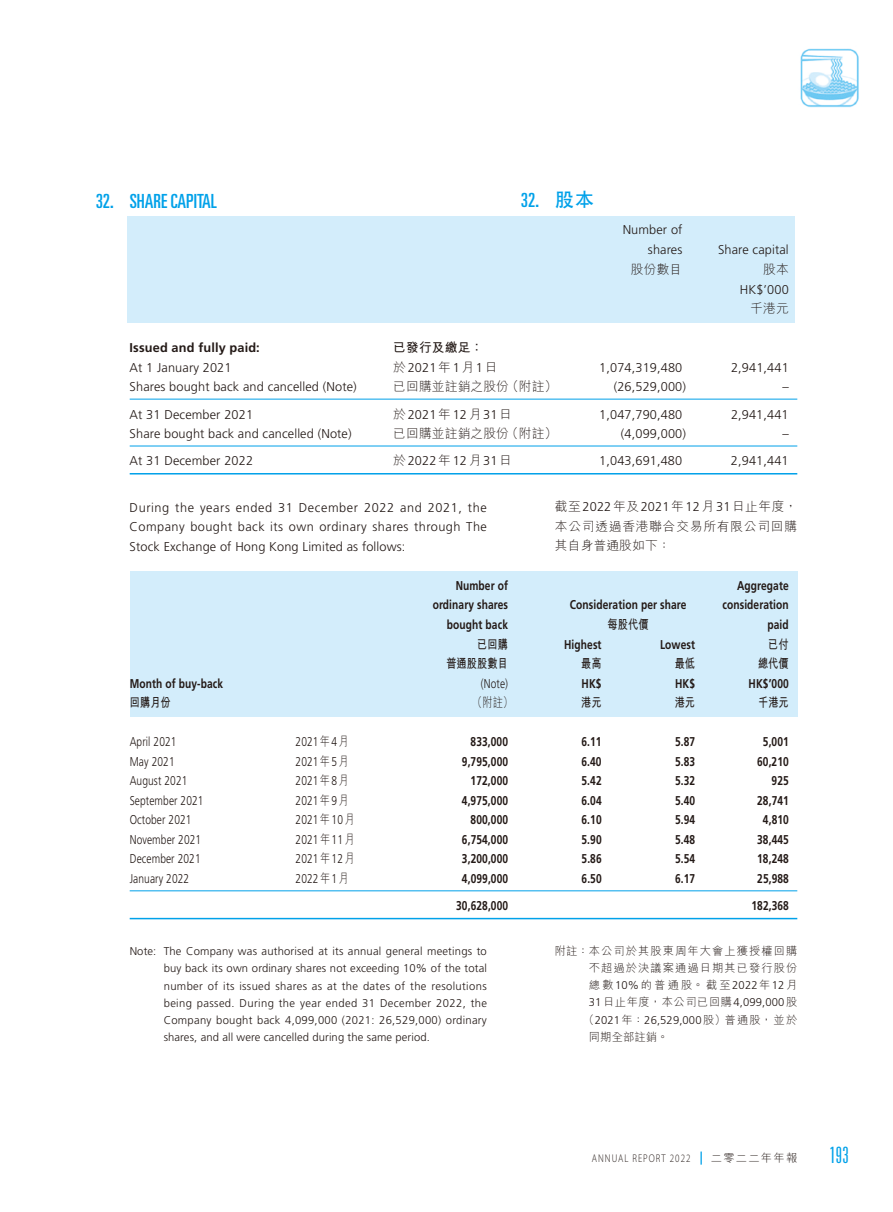
<style>
.page{position:relative;width:893px;height:1212px;background:#fff}
.page>*{position:absolute;margin:0;border:0;box-sizing:border-box;transform-origin:0 0}
.t1{font:300 ultra-condensed 22.5px "Univers LT Std";color:#00a1e9}
.t2{font:ultra-condensed 19.5px "Univers LT Std";color:#00a1e9}
.t3{font:300 12.75px/19.5px "Frutiger LT Std";letter-spacing:.01em;color:#231916;text-align:right}
.t4{font:700 12.75px "Frutiger LT Std";letter-spacing:.01em;color:#231916;scale:.8 1}
.t5{font:300 12.75px "Frutiger LT Std";letter-spacing:.01em;color:#231916;scale:.8 1}
.t6{font:300 12.75px "M Hei HK";letter-spacing:.01em;color:#231916}
.t7{font:700 12.75px "M Hei HK";letter-spacing:.01em;color:#231916;scale:.8 1}
.t8{font:300 12.75px/19.5px "M Hei HK";letter-spacing:.06em;color:#231916}
.t9{font:700 12.75px "Frutiger LT Std";letter-spacing:.01em;color:#231916}
.t10{font:700 12.75px "M Hei HK";letter-spacing:.01em;color:#231916}
.t11{font:300 12.75px "M Hei HK";letter-spacing:.01em;color:#231916;scale:.8 1}
.t12{font:300 11.25px/17.2px "Frutiger LT Std";letter-spacing:.01em;color:#231916;text-align:justify}
.t13{font:300 11.25px/17.2px "M Hei HK";letter-spacing:.095em;color:#231916;text-align:justify}
.t14{font:300 11.25px "Myriad Pro";letter-spacing:.115em;color:#231916;scale:.8 1}
.t15{font:300 11.25px "M Hei HK";letter-spacing:.115em;color:#231916}
.s1{font-family:"C Hei 2 HK";font-weight:700;font-stretch:normal}
.s2{font-family:"M Hei HK"}
.s3{font-family:"Frutiger LT Std"}
</style>
<div class="page">
<svg style="left:700px;top:1151px;width:2px;height:13px"></svg>
<div style="left:130px;top:571px;width:667px;height:146px;background:#d3edfb"></div>
<div style="left:127px;top:216px;width:667px;height:107px;background:#d3edfb"></div>
<hr style="left:130px;top:399px;width:667px;height:1px;background:#00a1e9">
<hr style="left:130px;top:446px;width:667px;height:1px;background:#00a1e9">
<hr style="left:130px;top:473px;width:667px;height:1px;background:#00a1e9">
<hr style="left:130px;top:890px;width:667px;height:1px;background:#00a1e9">
<hr style="left:130px;top:918px;width:667px;height:1px;background:#00a1e9">
<img style="left:800px;top:48px;width:59px;height:60px">
<h2 class="t2" style="left:96px;top:190px;width:123px">32. SHARE CAPITAL</h2>
<h2 class="t2" style="left:521px;top:189px;width:75px">32. <span class="s1">股本</span></h2>
<p class="t3" style="left:623px;top:220px;width:61px">Number of shares</p>
<p class="t3" style="left:718px;top:240px;width:72px">Share capital</p>
<p class="t6" style="left:631px;top:263px;width:53px">股份數目</p>
<p class="t6" style="left:763px;top:263px;width:27px">股本</p>
<p class="t3" style="left:740px;top:280px;width:50px">HK$’000</p>
<p class="t6" style="left:750px;top:302px;width:40px">千港元</p>
<p class="t9" style="left:130px;top:340px;width:132px">Issued and fully paid:</p>
<p class="t10" style="left:393px;top:338px;width:92px">已發行及繳足：</p>
<p class="t3" style="left:130px;top:358px;width:103px">At 1 January 2021</p>
<p class="t3" style="left:393px;top:358px;width:106px"><span class="s2">於</span>2021<span class="s2">年</span>1<span class="s2">月</span>1<span class="s2">日</span></p>
<p class="t3" style="left:599px;top:358px;width:85px">1,074,319,480</p>
<p class="t3" style="left:731px;top:358px;width:59px">2,941,441</p>
<p class="t3" style="left:130px;top:377px;width:229px">Shares bought back and cancelled (Note)</p>
<p class="t6" style="left:393px;top:380px;width:166px">已回購並註銷之股份（附註）</p>
<p class="t3" style="left:614px;top:377px;width:74px">(26,529,000)</p>
<p class="t3" style="left:782px;top:377px;width:8px">–</p>
<p class="t3" style="left:130px;top:405px;width:125px">At 31 December 2021</p>
<p class="t3" style="left:393px;top:405px;width:120px"><span class="s2">於</span>2021<span class="s2">年</span>12<span class="s2">月</span>31<span class="s2">日</span></p>
<p class="t3" style="left:599px;top:405px;width:85px">1,047,790,480</p>
<p class="t3" style="left:731px;top:405px;width:59px">2,941,441</p>
<p class="t3" style="left:130px;top:424px;width:224px">Share bought back and cancelled (Note)</p>
<p class="t6" style="left:393px;top:427px;width:166px">已回購並註銷之股份（附註）</p>
<p class="t3" style="left:621px;top:424px;width:67px">(4,099,000)</p>
<p class="t3" style="left:782px;top:424px;width:8px">–</p>
<p class="t3" style="left:130px;top:451px;width:125px">At 31 December 2022</p>
<p class="t3" style="left:393px;top:451px;width:120px"><span class="s2">於</span>2022<span class="s2">年</span>12<span class="s2">月</span>31<span class="s2">日</span></p>
<p class="t3" style="left:599px;top:451px;width:85px">1,043,691,480</p>
<p class="t3" style="left:731px;top:451px;width:59px">2,941,441</p>
<p class="t3" style="left:130px;top:498px;width:359px;text-align:justify">During the years ended 31 December 2022 and 2021, the Company bought back its own ordinary shares through The Stock Exchange of Hong Kong Limited as follows:</p>
<p class="t4" style="left:456px;top:578px;width:67px">Number of</p>
<p class="t4" style="left:737px;top:578px;width:66px">Aggregate</p>
<p class="t4" style="left:433px;top:597px;width:96px">ordinary shares</p>
<p class="t4" style="left:570px;top:597px;width:147px">Consideration per share</p>
<p class="t4" style="left:722px;top:597px;width:84px">consideration</p>
<p class="t4" style="left:447px;top:617px;width:78px">bought back</p>
<p class="t7" style="left:608px;top:615px;width:53px">每股代價</p>
<p class="t4" style="left:767px;top:617px;width:28px">paid</p>
<p class="t7" style="left:477px;top:635px;width:40px">已回購</p>
<p class="t4" style="left:564px;top:637px;width:48px">Highest</p>
<p class="t4" style="left:660px;top:637px;width:45px">Lowest</p>
<p class="t7" style="left:768px;top:635px;width:27px">已付</p>
<p class="t7" style="left:446px;top:654px;width:79px">普通股股數目</p>
<p class="t7" style="left:581px;top:654px;width:27px">最高</p>
<p class="t7" style="left:675px;top:654px;width:27px">最低</p>
<p class="t7" style="left:758px;top:654px;width:40px">總代價</p>
<p class="t4" style="left:130px;top:676px;width:118px">Month of buy-back</p>
<p class="t5" style="left:481px;top:676px;width:35px">(Note)</p>
<p class="t4" style="left:582px;top:676px;width:27px">HK$</p>
<p class="t4" style="left:675px;top:676px;width:27px">HK$</p>
<p class="t4" style="left:748px;top:676px;width:52px">HK$’000</p>
<p class="t7" style="left:130px;top:693px;width:53px">回購月份</p>
<p class="t11" style="left:472px;top:696px;width:53px">（附註）</p>
<p class="t7" style="left:581px;top:693px;width:27px">港元</p>
<p class="t7" style="left:675px;top:693px;width:27px">港元</p>
<p class="t7" style="left:758px;top:693px;width:40px">千港元</p>
<p class="t5" style="left:130px;top:735px;width:60px">April 2021</p>
<p class="t5" style="left:296px;top:735px;width:68px">2021<span class="s2">年</span>4<span class="s2">月</span></p>
<p class="t4" style="left:471px;top:734px;width:48px">833,000</p>
<p class="t4" style="left:581px;top:734px;width:27px">6.11</p>
<p class="t4" style="left:675px;top:734px;width:27px">5.87</p>
<p class="t4" style="left:763px;top:734px;width:34px">5,001</p>
<p class="t5" style="left:130px;top:754px;width:58px">May 2021</p>
<p class="t5" style="left:296px;top:754px;width:68px">2021<span class="s2">年</span>5<span class="s2">月</span></p>
<p class="t4" style="left:462px;top:754px;width:59px">9,795,000</p>
<p class="t4" style="left:581px;top:754px;width:27px">6.40</p>
<p class="t4" style="left:675px;top:754px;width:27px">5.83</p>
<p class="t4" style="left:757px;top:754px;width:41px">60,210</p>
<p class="t5" style="left:130px;top:774px;width:74px">August 2021</p>
<p class="t5" style="left:296px;top:774px;width:68px">2021<span class="s2">年</span>8<span class="s2">月</span></p>
<p class="t4" style="left:471px;top:773px;width:48px">172,000</p>
<p class="t4" style="left:581px;top:773px;width:27px">5.42</p>
<p class="t4" style="left:675px;top:773px;width:27px">5.32</p>
<p class="t4" style="left:772px;top:773px;width:23px">925</p>
<p class="t5" style="left:130px;top:793px;width:94px">September 2021</p>
<p class="t5" style="left:296px;top:793px;width:68px">2021<span class="s2">年</span>9<span class="s2">月</span></p>
<p class="t4" style="left:462px;top:793px;width:59px">4,975,000</p>
<p class="t4" style="left:581px;top:793px;width:27px">6.04</p>
<p class="t4" style="left:675px;top:793px;width:27px">5.40</p>
<p class="t4" style="left:757px;top:793px;width:41px">28,741</p>
<p class="t5" style="left:130px;top:813px;width:79px">October 2021</p>
<p class="t5" style="left:296px;top:813px;width:75px">2021<span class="s2">年</span>10<span class="s2">月</span></p>
<p class="t4" style="left:471px;top:812px;width:48px">800,000</p>
<p class="t4" style="left:581px;top:812px;width:27px">6.10</p>
<p class="t4" style="left:675px;top:812px;width:27px">5.94</p>
<p class="t4" style="left:763px;top:812px;width:34px">4,810</p>
<p class="t5" style="left:130px;top:832px;width:91px">November 2021</p>
<p class="t5" style="left:296px;top:832px;width:75px">2021<span class="s2">年</span>11<span class="s2">月</span></p>
<p class="t4" style="left:462px;top:832px;width:59px">6,754,000</p>
<p class="t4" style="left:581px;top:832px;width:27px">5.90</p>
<p class="t4" style="left:675px;top:832px;width:27px">5.48</p>
<p class="t4" style="left:757px;top:832px;width:41px">38,445</p>
<p class="t5" style="left:130px;top:852px;width:90px">December 2021</p>
<p class="t5" style="left:296px;top:852px;width:75px">2021<span class="s2">年</span>12<span class="s2">月</span></p>
<p class="t4" style="left:462px;top:851px;width:59px">3,200,000</p>
<p class="t4" style="left:582px;top:851px;width:27px">5.86</p>
<p class="t4" style="left:675px;top:851px;width:27px">5.54</p>
<p class="t4" style="left:757px;top:851px;width:41px">18,248</p>
<p class="t5" style="left:130px;top:871px;width:76px">January 2022</p>
<p class="t5" style="left:296px;top:871px;width:68px">2022<span class="s2">年</span>1<span class="s2">月</span></p>
<p class="t4" style="left:462px;top:871px;width:59px">4,099,000</p>
<p class="t4" style="left:582px;top:871px;width:27px">6.50</p>
<p class="t4" style="left:675px;top:871px;width:27px">6.17</p>
<p class="t4" style="left:757px;top:871px;width:41px">25,988</p>
<p class="t4" style="left:456px;top:898px;width:66px">30,628,000</p>
<p class="t4" style="left:751px;top:898px;width:48px">182,368</p>
<p class="t12" style="left:164px;top:943px;width:325px;text-indent:-34px">Note: The Company was authorised at its annual general meetings to buy back its own ordinary shares not exceeding 10% of the total number of its issued shares as at the dates of the resolutions being passed. During the year ended 31 December 2022, the Company bought back 4,099,000 (2021: 26,529,000) ordinary shares, and all were cancelled during the same period.</p>
<p class="t3" style="left:555px;top:497px;width:244px"><span class="s2">截至</span>2022<span class="s2">年及</span>2021<span class="s2">年</span>12<span class="s2">月</span>31<span class="s2">日止年度，</span></p>
<p class="t8" style="left:555px;top:516px;width:244px">本公司透過香港聯合交易所有限公司回購其自身普通股如下：</p>
<p class="t13" style="left:589px;top:942px;width:210px;text-indent:-34px">附註：本公司於其股東周年大會上獲授權回購不超過於決議案通過日期其已發行股份總數<span class="s3">10%</span>的普通股。截至<span class="s3">2022</span>年<span class="s3">12</span>月<span class="s3">31</span>日止年度，本公司已回購<span class="s3">4,099,000</span>股</p>
<p class="t12" style="left:583px;top:1011px;width:215px"><span class="s2">（</span>2021<span class="s2">年：</span>26,529,000<span class="s2">股）普通股，並於</span></p>
<p class="t13" style="left:589px;top:1028px;width:81px">同期全部註銷。</p>
<p class="t14" style="left:592px;top:1151px;width:125px">ANNUAL REPORT 2022</p>
<p class="t15" style="left:711px;top:1152px;width:88px">二零二二年年報</p>
<h1 class="t1" style="left:829px;top:1143px;width:21px">193</h1>
</div>
